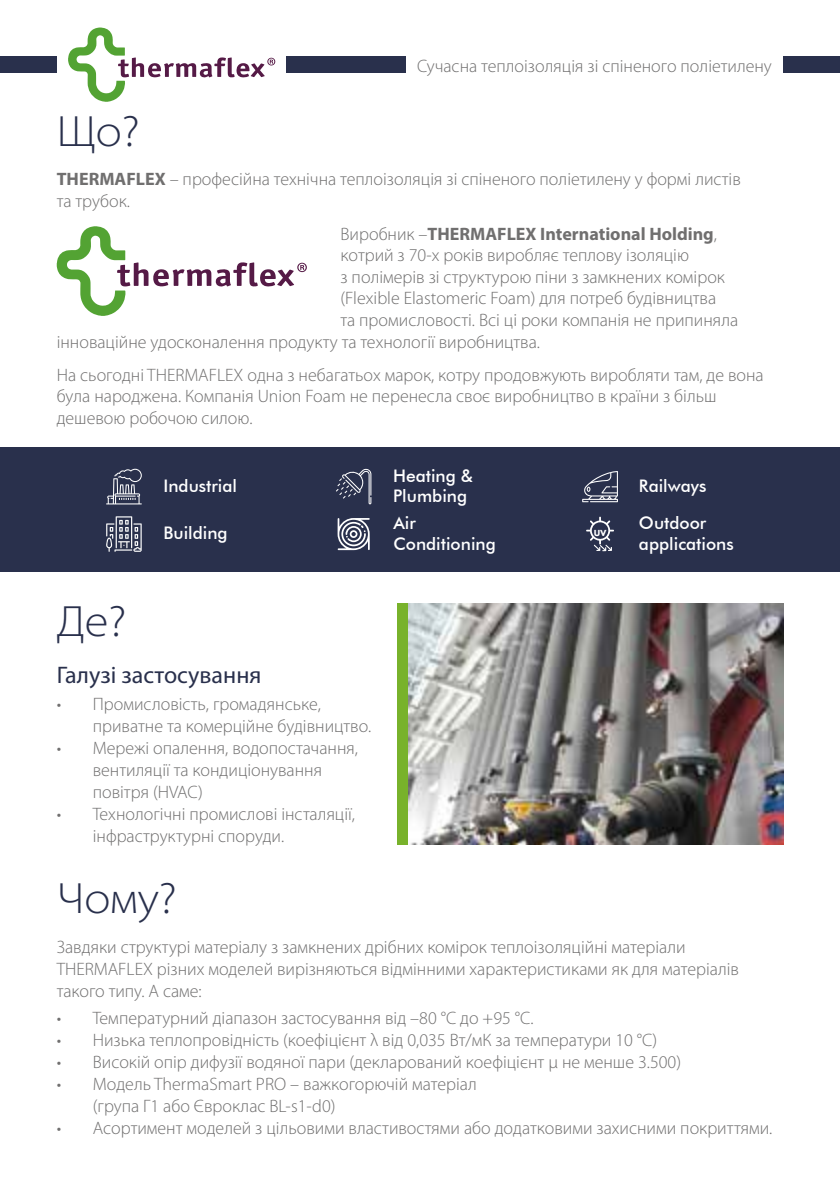
<style>
.page{position:relative;width:840px;height:1191px;background:#fff}
.page>*{position:absolute;margin:0;border:0;box-sizing:border-box;transform-origin:0 0}
.t1{font:300 semi-expanded 44px "Myriad Pro";color:#29304c}
.t2{font:24px "Myriad Pro";color:#29304c}
.t3{font:300 18px/22px "Myriad Pro";color:#706f6f}
.t4{font:700 18px "Myriad Pro";color:#706f6f}
.t5{font:500 17.4px/20.8px "Futura BT";color:#fff}
.t6{font:700 8px "Futura";color:#fff}
.s1{font-weight:700}
.s2{font-weight:300}
</style>
<div class="page">
<svg style="left:839px;top:57px;width:1px;height:16px"></svg>
<div style="left:286px;top:57px;width:119px;height:16px;background:#29304c"></div>
<div style="left:782px;top:57px;width:57px;height:16px;background:#29304c"></div>
<div style="left:0;top:57px;width:57px;height:16px;background:#29304c"></div>
<svg style="left:68px;top:28px;width:207px;height:74px"></svg>
<div style="left:397px;top:603px;width:11px;height:241px;background:#78b22b"></div>
<div style="left:0;top:447px;width:839px;height:124px;background:#29304c"></div>
<img style="left:408px;top:603px;width:374px;height:241px">
<svg style="left:337px;top:518px;width:32px;height:32px"></svg>
<svg style="left:336px;top:468px;width:35px;height:36px"></svg>
<svg style="left:106px;top:516px;width:36px;height:36px"></svg>
<svg style="left:106px;top:469px;width:36px;height:35px"></svg>
<svg style="left:582px;top:471px;width:35px;height:31px"></svg>
<svg style="left:586px;top:516px;width:28px;height:35px"></svg>
<svg style="left:57px;top:226px;width:250px;height:90px"></svg>
<p class="t3" style="left:417px;top:54px;width:356px">Сучасна теплоізоляція зі спіненого поліетилену</p>
<h1 class="t1" style="left:57px;top:105px;width:85px">Що?</h1>
<p class="t3" style="left:57px;top:168px;width:685px"><span class="s1">THERMAFLEX</span> – професійна технічна теплоізоляція зі спіненого поліетилену у формі листів та трубок.</p>
<p class="t4" style="left:340px;top:222px;width:378px"><span class="s2">Виробник –</span>THERMAFLEX International Holding<span class="s2">,</span></p>
<p class="t3" style="left:340px;top:244px;width:350px">котрий з 70-х років виробляє теплову ізоляцію</p>
<p class="t3" style="left:340px;top:266px;width:386px">з полімерів зі структурою піни з замкнених комірок</p>
<p class="t3" style="left:340px;top:287px;width:377px">(Flexible Elastomeric Foam) для потреб будівництва</p>
<p class="t3" style="left:340px;top:309px;width:399px">та промисловості. Всі ці роки компанія не припиняла</p>
<p class="t3" style="left:57px;top:330px;width:484px">інноваційне удосконалення продукту та технології виробництва.</p>
<p class="t3" style="left:57px;top:364px;width:708px">На сьогодні THERMAFLEX одна з небагатьох марок, котру продовжують виробляти там, де вона була народжена. Компанія Union Foam не перенесла своє виробництво в країни з більш дешевою робочою силою.</p>
<p class="t5" style="left:393px;top:465px;width:81px">Heating &amp;<br>Plumbing</p>
<p class="t5" style="left:163px;top:475px;width:75px">Industrial</p>
<p class="t5" style="left:638px;top:467px;width:69px;line-height:37px">Railways<br>Outdoor</p>
<p class="t5" style="left:638px;top:533px;width:96px">applications</p>
<p class="t5" style="left:393px;top:512px;width:104px">Air<br>Conditioning</p>
<p class="t5" style="left:163px;top:523px;width:66px">Building</p>
<p class="t6" style="left:593px;top:527px;width:14px">UV</p>
<h1 class="t1" style="left:57px;top:595px;width:71px">Де?</h1>
<h2 class="t2" style="left:57px;top:660px;width:206px">Галузі застосування</h2>
<p class="t3" style="left:93px;top:693px;width:280px;text-indent:-36px">• Промисловість, громадянське, приватне та комерційне будівництво.</p>
<p class="t3" style="left:93px;top:737px;width:266px;text-indent:-36px">• Мережі опалення, водопостачання, вентиляції та кондиціонування повітря (HVAC)</p>
<p class="t3" style="left:93px;top:803px;width:264px;text-indent:-36px">• Технологічні промислові інсталяції, інфраструктурні споруди.</p>
<h1 class="t1" style="left:57px;top:872px;width:121px">Чому?</h1>
<p class="t3" style="left:57px;top:935px;width:683px">Завдяки структурі матеріалу з замкнених дрібних комірок теплоізоляційні матеріали<br>THERMAFLEX різних моделей вирізняються відмінними характеристиками як для матеріалів такого типу. А саме:</p>
<p class="t3" style="left:57px;top:1007px;width:478px">• Температурний діапазон застосування від –80 °С до +95 °С.</p>
<p class="t3" style="left:57px;top:1029px;width:601px">• Низька теплопровідність (коефіцієнт λ від 0,035 Вт/мК за температури 10 °С)</p>
<p class="t3" style="left:57px;top:1051px;width:625px">• Високій опір дифузії водяної пари (декларований коефіцієнт µ не менше 3.500)</p>
<p class="t3" style="left:93px;top:1073px;width:385px;text-indent:-36px">• Модель ThermaSmart PRO – важкогорючій матеріал (група Г1 або Євроклас BL-s1-d0)</p>
<p class="t3" style="left:57px;top:1117px;width:716px">• Асортимент моделей з цільовими властивостями або додатковими захисними покриттями.</p>
</div>
